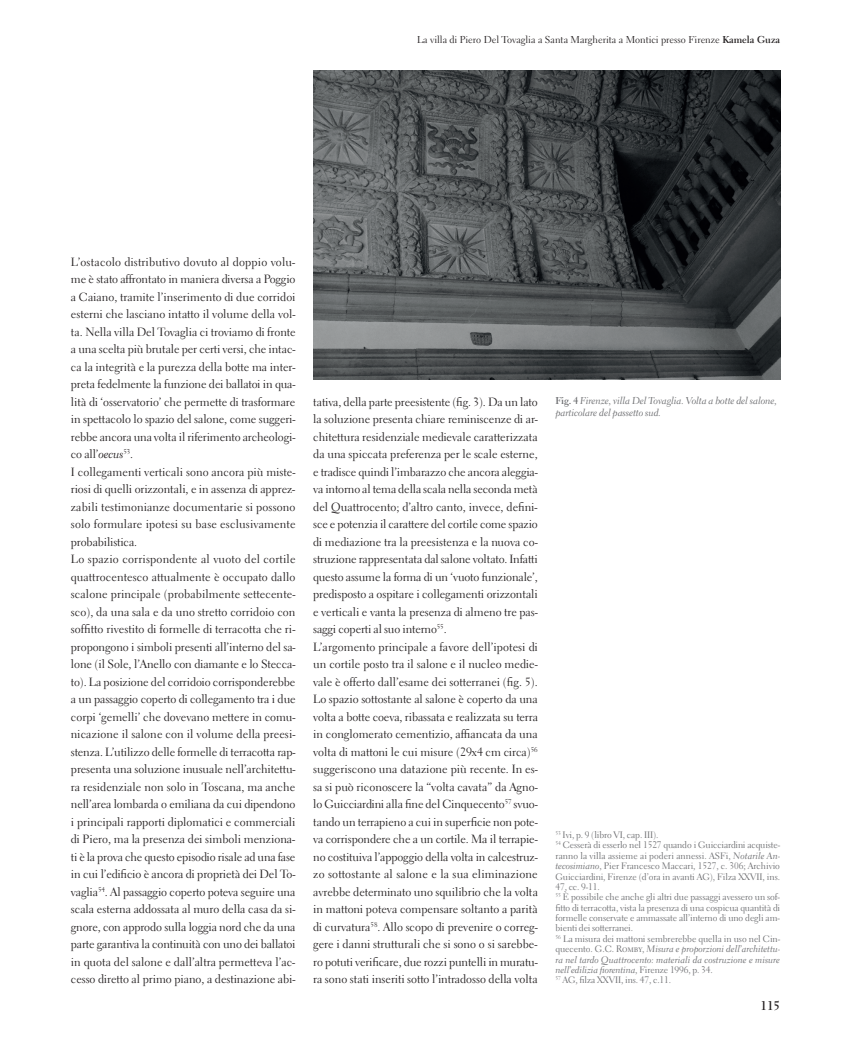
<style>
.page{position:relative;width:851px;height:1063px;background:#fff}
.page>*{position:absolute;margin:0;border:0;box-sizing:border-box;transform-origin:0 0}
.t1{font:700 12.5px "Electra LT Std";color:#231f20}
.t2{font:11.88px/17.5px "Electra LT Std";letter-spacing:-.01em;color:#231f20}
.t3{font:10px/12px "Electra LT Std Cursive";letter-spacing:-.01em;color:#6c6d70}
.t4{font:10px "Electra LT Std";color:#231f20}
.t5{font:9.38px/10.4px "Electra LT Std";letter-spacing:-.01em;color:#6c6d70}
.t6{font:9.38px/10.4px "Electra LT Std Cursive";letter-spacing:.005em;color:#6c6d70;text-align:justify}
.s1{font-weight:700}
.s2{font-family:"Electra LT Std Cursive"}
.s3{font-family:"Electra LT Std";font-weight:700}
.s4{font-family:"Electra LT Std"}
</style>
<div class="page">
<img style="left:313px;top:71px;width:467px;height:309px">
<p class="t4" style="left:417px;top:33px;width:364px">La villa di Piero Del Tovaglia a Santa Margherita a Montici presso Firenze <span class="s1">Kamela Guza</span></p>
<p class="t2" style="left:71px;top:253px;width:226px">L’ostacolo distributivo dovuto al doppio volu&shy;me è stato affrontato in maniera diversa a Poggio a Caiano, tramite l’inserimento di due corridoi esterni che lasciano intatto il volume della vol&shy;ta. Nella villa Del Tovaglia ci troviamo di fronte a una scelta più brutale per certi versi, che intac&shy;ca la integrità e la purezza della botte ma inter&shy;preta fedelmente la funzione dei ballatoi in qua&shy;lità di ‘osservatorio’ che permette di trasformare in spettacolo lo spazio del salone, come suggeri&shy;rebbe ancora una volta il riferimento archeologi&shy;co all’<span class="s2">oecus</span><sup>53</sup>.<br>I collegamenti verticali sono ancora più miste&shy;riosi di quelli orizzontali, e in assenza di apprez&shy;zabili testimonianze documentarie si possono solo formulare ipotesi su base esclusivamente probabilistica.<br>Lo spazio corrispondente al vuoto del cortile quattrocentesco attualmente è occupato dallo scalone principale (probabilmente settecente&shy;sco), da una sala e da uno stretto corridoio con soffitto rivestito di formelle di terracotta che ri&shy;propongono i simboli presenti all’interno del sa&shy;lone (il Sole, l’Anello con diamante e lo Stecca&shy;to). La posizione del corridoio corrisponderebbe a un passaggio coperto di collegamento tra i due corpi ‘gemelli’ che dovevano mettere in comu&shy;nicazione il salone con il volume della preesi&shy;stenza. L’utilizzo delle formelle di terracotta rap&shy;presenta una soluzione inusuale nell’architettu&shy;ra residenziale non solo in Toscana, ma anche nell’area lombarda o emiliana da cui dipendono i principali rapporti diplomatici e commerciali di Piero, ma la presenza dei simboli menziona&shy;ti è la prova che questo episodio risale ad una fase in cui l’edificio è ancora di proprietà dei Del To&shy;vaglia<sup>54</sup>. Al passaggio coperto poteva seguire una scala esterna addossata al muro della casa da si&shy;gnore, con approdo sulla loggia nord che da una parte garantiva la continuità con uno dei ballatoi in quota del salone e dall’altra permetteva l’ac&shy;cesso diretto al primo piano, a destinazione abi-</p>
<p class="t2" style="left:313px;top:393px;width:226px">tativa, della parte preesistente (fig. 3). Da un lato la soluzione presenta chiare reminiscenze di ar&shy;chitettura residenziale medievale caratterizzata da una spiccata preferenza per le scale esterne, e tradisce quindi l’imbarazzo che ancora aleggia&shy;va intorno al tema della scala nella seconda metà del Quattrocento; d’altro canto, invece, defini&shy;sce e potenzia il carattere del cortile come spazio di mediazione tra la preesistenza e la nuova co&shy;struzione rappresentata dal salone voltato. Infatti questo assume la forma di un ‘vuoto funzionale’, predisposto a ospitare i collegamenti orizzontali e verticali e vanta la presenza di almeno tre pas&shy;saggi coperti al suo interno<sup>55</sup>.<br>L’argomento principale a favore dell’ipotesi di un cortile posto tra il salone e il nucleo medie&shy;vale è offerto dall’esame dei sotterranei (fig. 5).<br>Lo spazio sottostante al salone è coperto da una volta a botte coeva, ribassata e realizzata su terra in conglomerato cementizio, affiancata da una volta di mattoni le cui misure (29x4 cm circa)<sup>56 </sup>suggeriscono una datazione più recente. In es&shy;sa si può riconoscere la “volta cavata” da Agno&shy;lo Guicciardini alla fine del Cinquecento<sup>57</sup> svuo&shy;tando un terrapieno a cui in superficie non pote&shy;va corrispondere che a un cortile. Ma il terrapie&shy;no costituiva l’appoggio della volta in calcestruz&shy;zo sottostante al salone e la sua eliminazione avrebbe determinato uno squilibrio che la volta in mattoni poteva compensare soltanto a parità di curvatura<sup>58</sup>. Allo scopo di prevenire o correg&shy;gere i danni strutturali che si sono o si sarebbe&shy;ro potuti verificare, due rozzi puntelli in muratu&shy;ra sono stati inseriti sotto l’intradosso della volta</p>
<p class="t3" style="left:555px;top:395px;width:223px"><span class="s3">Fig. 4</span> Firenze, villa Del Tovaglia. Volta a botte del salone, particolare del passetto sud.</p>
<p class="t5" style="left:555px;top:830px;width:226px"><sup>53</sup> Ivi, p. 9 (libro VI, cap. III).<br><sup>54</sup> Cesserà di esserlo nel 1527 quando i Guicciardini acquiste&shy;ranno la villa assieme ai poderi annessi. ASFi, <span class="s2">Notarile An&shy;tecosimiano</span>, Pier Francesco Maccari, 1527, c. 306; Archivio Guicciardini, Firenze (d’ora in avanti AG), Filza XXVII, ins.<br>47, cc. 9-11.<br><sup>55</sup> È possibile che anche gli altri due passaggi avessero un sof&shy;fitto di terracotta, vista la presenza di una cospicua quantità di formelle conservate e ammassate all’interno di uno degli am&shy;bienti dei sotterranei.<br><sup>56</sup> La misura dei mattoni sembrerebbe quella in uso nel Cin-</p>
<p class="t6" style="left:555px;top:944px;width:226px"><span class="s4">quecento. G.C. Romby,</span> Misura e proporzioni dell’architettu&shy;ra nel tardo Quattrocento: materiali da costruzione e misure nell’edilizia fiorentina<span class="s4">, Firenze 1996, p. 34.</span></p>
<p class="t5" style="left:555px;top:975px;width:117px"><sup>57</sup> AG, filza XXVII, ins. 47, c.11.</p>
<p class="t1" style="left:760px;top:998px;width:21px">115</p>
</div>
